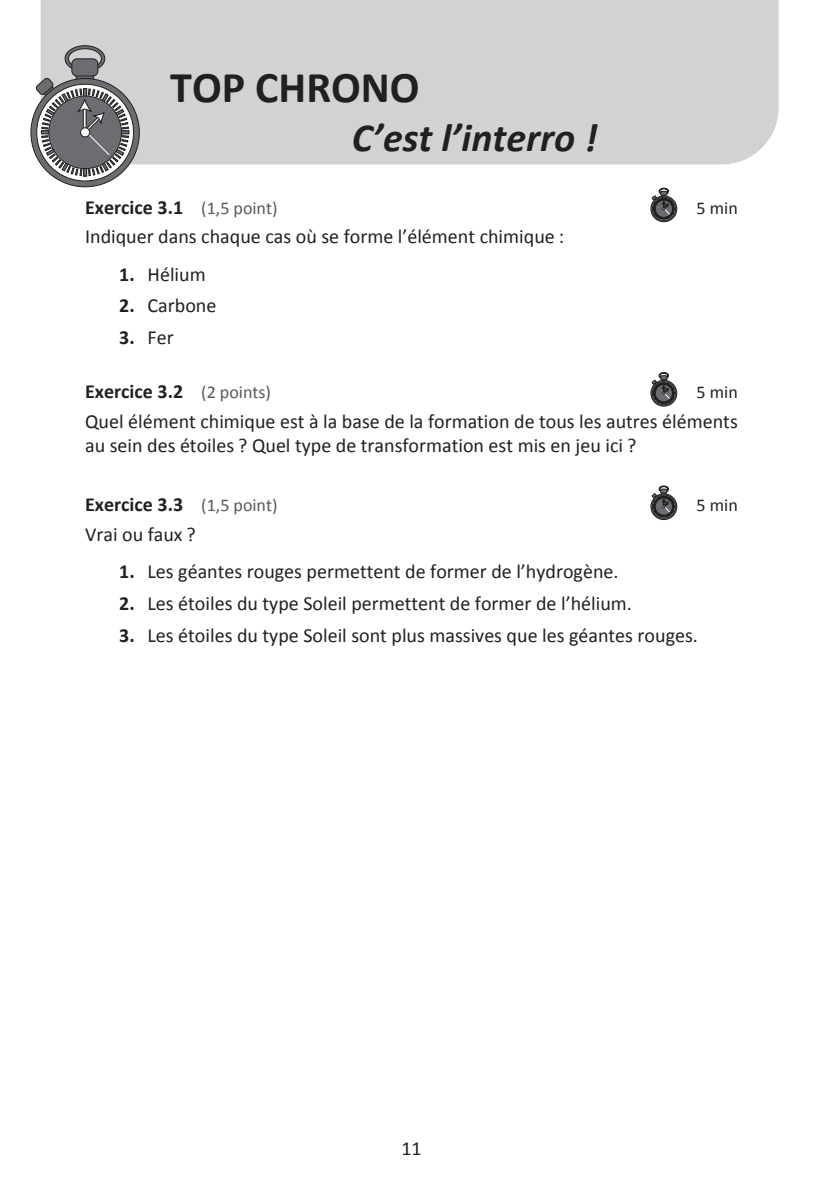
<style>
.page{position:relative;width:823px;height:1191px;background:#fff}
.page>*{position:absolute;margin:0;border:0;box-sizing:border-box;transform-origin:0 0}
.t1{font:700 44px "Calibri";color:#231f20}
.t2{font:italic 700 40px "Calibri";color:#231f20}
.t3{font:20px/24px "Calibri";color:#231f20}
.t4{font:700 20px "Calibri";color:#231f20}
.t5{font:18px "Calibri";color:#231f20}
.s1{font-weight:400;font-size:18px;color:#57585a}
.s2{font-weight:700}
</style>
<div class="page">
<div style="left:41px;top:0;width:737px;height:164px;background:#d1d2d4"></div>
<svg style="left:31px;top:78px;width:108px;height:109px"></svg>
<svg style="left:37px;top:84px;width:96px;height:97px"></svg>
<svg style="left:35px;top:45px;width:94px;height:131px;background:#909092"></svg>
<div style="left:80px;top:128px;width:10px;height:9px;background:#fff;border-radius:50%"></div>
<div style="left:80px;top:128px;width:10px;height:9px;border:1px solid #231f20;border-radius:50%"></div>
<div style="left:650px;top:196px;width:26px;height:26px;border:1px solid #231f20;border-radius:50%"></div>
<div style="left:652px;top:197px;width:23px;height:23px;border:1px solid #231f20;border-radius:50%"></div>
<svg style="left:651px;top:188px;width:23px;height:31px"></svg>
<div style="left:650px;top:380px;width:26px;height:26px;border:1px solid #231f20;border-radius:50%"></div>
<div style="left:652px;top:382px;width:23px;height:23px;border:1px solid #231f20;border-radius:50%"></div>
<svg style="left:651px;top:372px;width:23px;height:32px"></svg>
<div style="left:650px;top:494px;width:26px;height:25px;border:1px solid #231f20;border-radius:50%"></div>
<div style="left:652px;top:495px;width:23px;height:23px;border:1px solid #231f20;border-radius:50%"></div>
<svg style="left:651px;top:486px;width:23px;height:31px"></svg>
<h1 class="t1" style="left:170px;top:57px;width:251px">TOP CHRONO</h1>
<h2 class="t2" style="left:351px;top:109px;width:247px">C’est l’interro !</h2>
<p class="t4" style="left:85px;top:193px;width:194px">Exercice 3.1 <span class="s1">(1,5 point)</span></p>
<p class="t5" style="left:696px;top:195px;width:43px">5 min</p>
<p class="t3" style="left:85px;top:224px;width:480px">Indiquer dans chaque cas où se forme l’élément chimique :</p>
<p class="t3" style="left:119px;top:261px;width:88px"><span class="s2">1.</span> Hélium</p>
<p class="t3" style="left:119px;top:293px;width:99px"><span class="s2">2.</span> Carbone</p>
<p class="t3" style="left:119px;top:325px;width:56px"><span class="s2">3.</span> Fer</p>
<p class="t4" style="left:85px;top:377px;width:187px">Exercice 3.2 <span class="s1">(2 points)</span></p>
<p class="t5" style="left:696px;top:379px;width:43px">5 min</p>
<p class="t3" style="left:85px;top:408px;width:653px">Quel élément chimique est à la base de la formation de tous les autres éléments au sein des étoiles ? Quel type de transformation est mis en jeu ici ?</p>
<p class="t4" style="left:85px;top:490px;width:194px">Exercice 3.3 <span class="s1">(1,5 point)</span></p>
<p class="t5" style="left:696px;top:493px;width:43px">5 min</p>
<p class="t3" style="left:85px;top:522px;width:112px">Vrai ou faux ?</p>
<p class="t3" style="left:119px;top:559px;width:500px"><span class="s2">1.</span> Les géantes rouges permettent de former de l’hydrogène.</p>
<p class="t3" style="left:119px;top:591px;width:514px"><span class="s2">2.</span> Les étoiles du type Soleil permettent de former de l’hélium.</p>
<p class="t3" style="left:119px;top:622px;width:580px"><span class="s2">3.</span> Les étoiles du type Soleil sont plus massives que les géantes rouges.</p>
<p class="t3" style="left:401px;top:1135px;width:22px">11</p>
</div>
